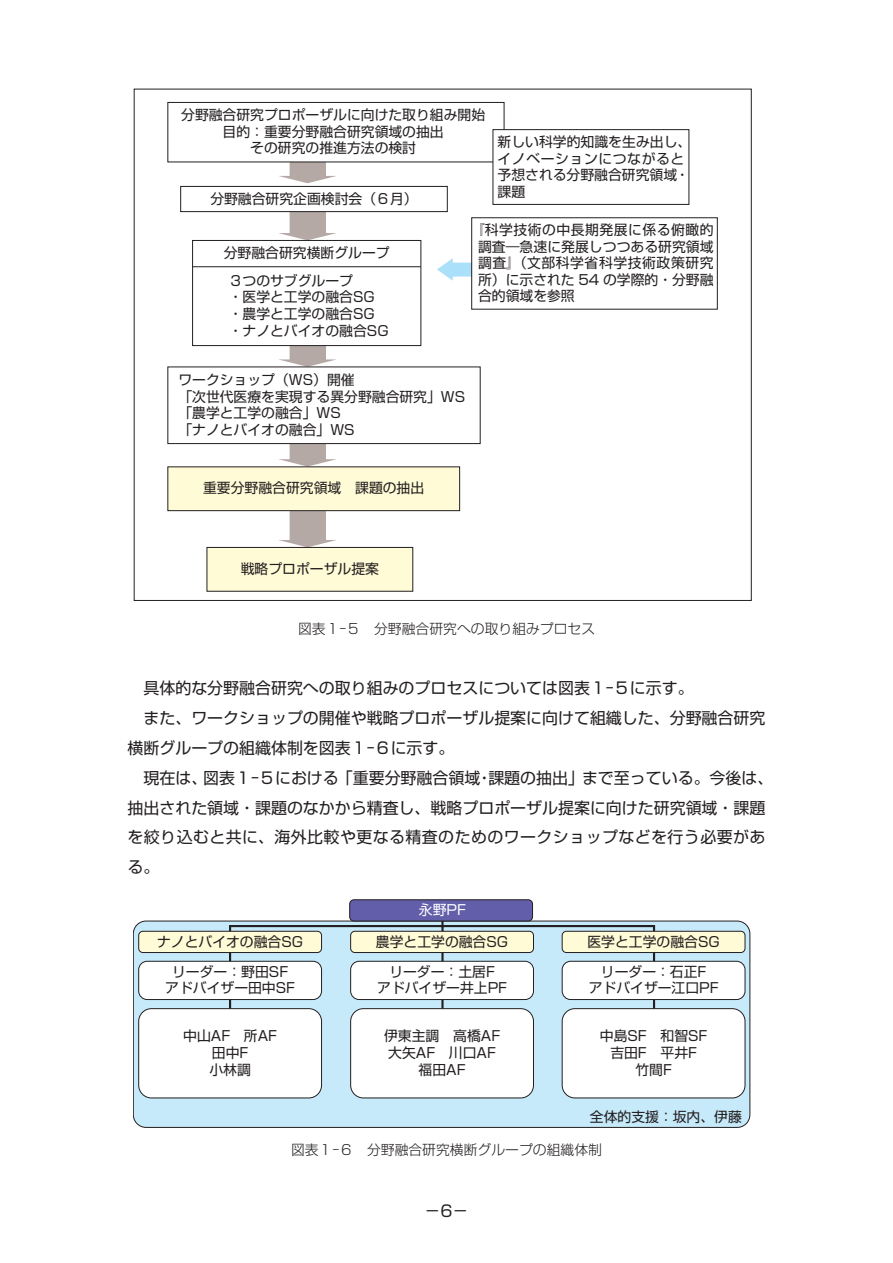
<style>
.page{position:relative;width:893px;height:1263px;background:#fff}
.page>*{position:absolute;margin:0;border:0;box-sizing:border-box;transform-origin:0 0}
.t1{font:15.9px/29.7px "Shin Go Pro";color:#231f20}
.t2{font:13.8px/16.6px "Shin Go Pro Regular 90 msp RKSJ H";color:#231f20;text-align:center}
.t3{font:300 13.8px "Shin Go Pro";color:#231f20}
.t4{font:13.8px "Shin Go Pro Regular 90 msp RKSJ H";color:#fff}
</style>
<div class="page">
<div style="left:133px;top:921px;width:617px;height:206px;background:#c6eafa;border-radius:13px"></div>
<svg style="left:228px;top:910px;width:428px;height:131px"></svg>
<div style="left:350px;top:900px;width:182px;height:21px;background:#625ea9;border-radius:4px"></div>
<div style="left:349px;top:899px;width:184px;height:22px;border:1px solid #231f20;border-radius:4px"></div>
<div style="left:139px;top:931px;width:183px;height:21px;background:#fffbd6;border-radius:4px"></div>
<div style="left:138px;top:931px;width:184px;height:22px;border:1px solid #231f20;border-radius:4px"></div>
<div style="left:139px;top:961px;width:183px;height:38px;background:#fff;border-radius:9px"></div>
<div style="left:138px;top:961px;width:184px;height:39px;border:1px solid #231f20;border-radius:9px"></div>
<div style="left:139px;top:1009px;width:183px;height:89px;background:#fff;border-radius:13px"></div>
<div style="left:138px;top:1008px;width:184px;height:90px;border:1px solid #231f20;border-radius:13px"></div>
<div style="left:351px;top:931px;width:182px;height:21px;background:#fffbd6;border-radius:4px"></div>
<div style="left:350px;top:931px;width:184px;height:22px;border:1px solid #231f20;border-radius:4px"></div>
<div style="left:351px;top:961px;width:182px;height:38px;background:#fff;border-radius:9px"></div>
<div style="left:350px;top:961px;width:184px;height:39px;border:1px solid #231f20;border-radius:9px"></div>
<div style="left:351px;top:1009px;width:182px;height:89px;background:#fff;border-radius:13px"></div>
<div style="left:350px;top:1008px;width:184px;height:90px;border:1px solid #231f20;border-radius:13px"></div>
<div style="left:562px;top:931px;width:183px;height:21px;background:#fffbd6;border-radius:4px"></div>
<div style="left:562px;top:931px;width:183px;height:22px;border:1px solid #231f20;border-radius:4px"></div>
<div style="left:562px;top:961px;width:183px;height:38px;background:#fff;border-radius:9px"></div>
<div style="left:562px;top:961px;width:183px;height:39px;border:1px solid #231f20;border-radius:9px"></div>
<div style="left:562px;top:1009px;width:183px;height:89px;background:#fff;border-radius:13px"></div>
<div style="left:562px;top:1008px;width:183px;height:90px;border:1px solid #231f20;border-radius:13px"></div>
<svg style="left:278px;top:162px;width:59px;height:21px"></svg>
<svg style="left:278px;top:212px;width:59px;height:28px"></svg>
<svg style="left:437px;top:258px;width:34px;height:23px"></svg>
<svg style="left:278px;top:346px;width:59px;height:21px"></svg>
<svg style="left:278px;top:444px;width:59px;height:22px"></svg>
<svg style="left:278px;top:511px;width:59px;height:36px"></svg>
<div style="left:168px;top:102px;width:336px;height:60px;border:1px solid #231f20"></div>
<div style="left:180px;top:186px;width:267px;height:26px;border:1px solid #231f20"></div>
<div style="left:192px;top:240px;width:229px;height:106px;border:1px solid #231f20"></div>
<hr style="left:193px;top:266px;width:228px;height:1px;background:#231f20">
<div style="left:168px;top:367px;width:312px;height:77px;border:1px solid #231f20"></div>
<div style="left:168px;top:467px;width:292px;height:44px;background:#fffbd6"></div>
<div style="left:168px;top:467px;width:292px;height:44px;border:1px solid #231f20"></div>
<div style="left:207px;top:547px;width:206px;height:44px;background:#fffbd6"></div>
<div style="left:207px;top:547px;width:206px;height:44px;border:1px solid #231f20"></div>
<div style="left:493px;top:130px;width:196px;height:74px;background:#fff"></div>
<div style="left:493px;top:129px;width:196px;height:76px;border:1px solid #231f20"></div>
<p class="t2" style="left:181px;top:105px;width:306px">分野融合研究プロポーザルに向けた取り組み開始目的：重要分野融合研究領域の抽出<br>その研究の推進方法の検討</p>
<p class="t2" style="left:210px;top:188px;width:209px">分野融合研究企画検討会（６月）</p>
<p class="t2" style="left:498px;top:132px;width:195px;text-align:left">新しい科学的知識を生み出し、イノベーションにつながると予想される分野融合研究領域・課題</p>
<p class="t2" style="left:478px;top:220px;width:237px;text-align:justify;text-indent:-7px">『科学技術の中長期発展に係る俯瞰的調査―急速に発展しつつある研究領域調査』（文部科学省科学技術政策研究所）に示された 54 の学際的・分野融合的領域を参照</p>
<p class="t2" style="left:224px;top:243px;width:167px">分野融合研究横断グループ</p>
<p class="t2" style="left:229px;top:271px;width:161px;text-align:left">３つのサブグループ<br>・医学と工学の融合SG・農学と工学の融合SG・ナノとバイオの融合SG</p>
<p class="t2" style="left:178px;top:370px;width:288px;text-align:left">ワークショップ（WS）開催<br>「次世代医療を実現する異分野融合研究」WS「農学と工学の融合」WS<br>「ナノとバイオの融合」WS</p>
<p class="t2" style="left:203px;top:478px;width:223px">重要分野融合研究領域　課題の抽出</p>
<p class="t2" style="left:241px;top:559px;width:140px">戦略プロポーザル提案</p>
<p class="t3" style="left:298px;top:617px;width:299px">図表１-５　分野融合研究への取り組みプロセス</p>
<p class="t1" style="left:128px;top:672px;width:647px">　具体的な分野融合研究への取り組みのプロセスについては図表１-５に示す。<br>　また、ワークショップの開催や戦略プロポーザル提案に向けて組織した、分野融合研究横断グループの組織体制を図表１-６に示す。<br>　現在は、図表１-５における「重要分野融合領域・課題の抽出」まで至っている。今後は、抽出された領域・課題のなかから精査し、戦略プロポーザル提案に向けた研究領域・課題を絞り込むと共に、海外比較や更なる精査のためのワークショップなどを行う必要がある。</p>
<p class="t4" style="left:419px;top:898px;width:48px">永野PF</p>
<p class="t2" style="left:157px;top:925px;width:148px;line-height:30px">ナノとバイオの融合SGリーダー：野田SF</p>
<p class="t2" style="left:165px;top:978px;width:131px">アドバイザー田中SF</p>
<p class="t2" style="left:183px;top:1026px;width:95px">中山AF　所AF田中F<br>小林調</p>
<p class="t2" style="left:376px;top:925px;width:134px;line-height:30px">農学と工学の融合SGリーダー：土居F</p>
<p class="t2" style="left:377px;top:978px;width:131px">アドバイザー井上PF</p>
<p class="t2" style="left:384px;top:1026px;width:117px">伊東主調　高橋AF大矢AF　川口AF福田AF</p>
<p class="t2" style="left:587px;top:925px;width:134px;line-height:30px">医学と工学の融合SGリーダー：石正F</p>
<p class="t2" style="left:589px;top:978px;width:131px">アドバイザー江口PF</p>
<p class="t2" style="left:600px;top:1026px;width:109px">中島SF　和智SF吉田F　平井F<br>竹間F</p>
<p class="t2" style="left:590px;top:1107px;width:154px">全体的支援：坂内、伊藤</p>
<p class="t3" style="left:291px;top:1138px;width:312px">図表１-６　分野融合研究横断グループの組織体制</p>
<p class="t1" style="left:424px;top:1195px;width:45px">－6－</p>
</div>
